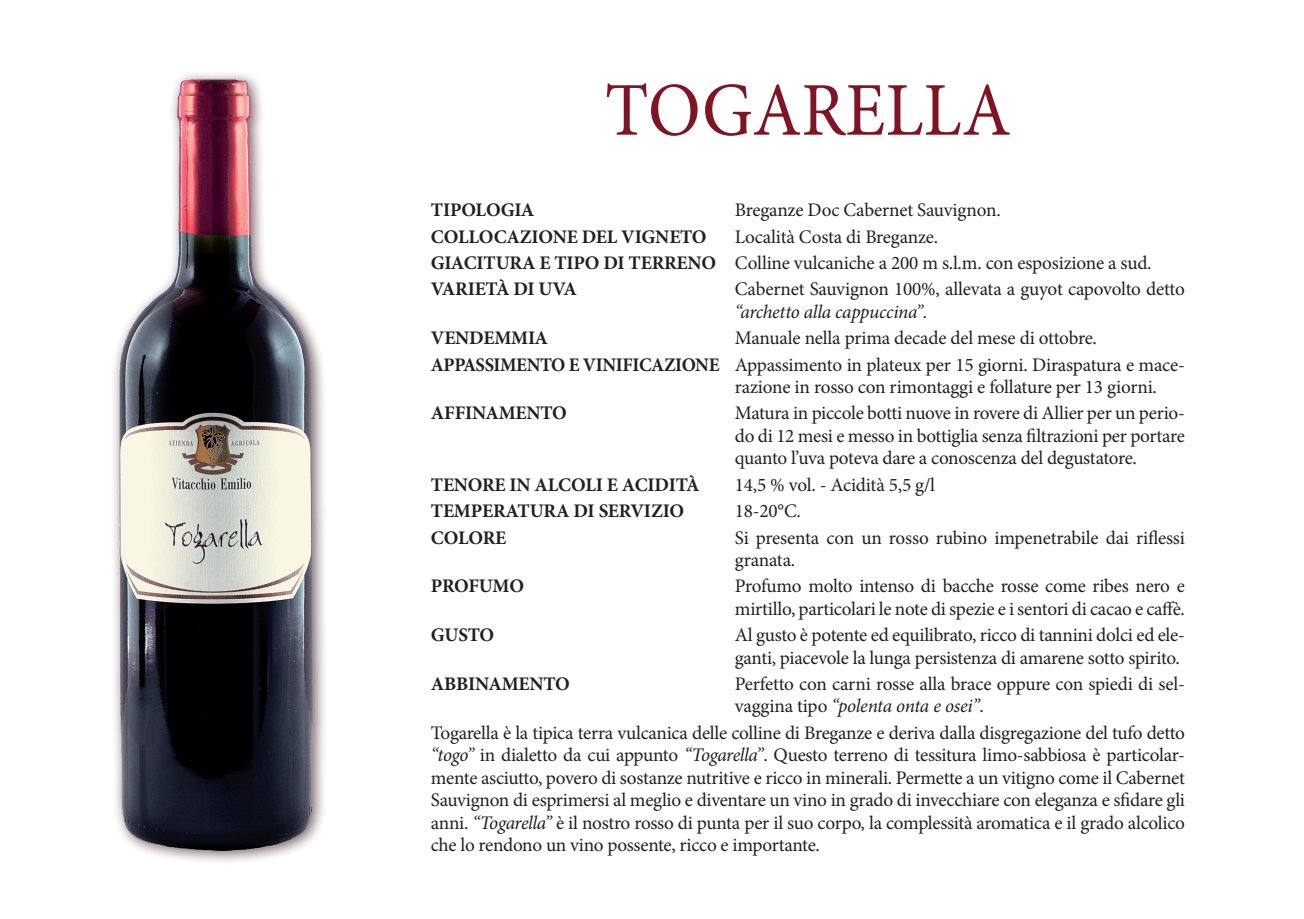
<style>
.page{position:relative;width:1304px;height:919px;background:#fff}
.page>*{position:absolute;margin:0;border:0;box-sizing:border-box;transform-origin:0 0}
.t1{font:76px "Minion Pro";color:#811423;scale:.93 1}
.t2{font:19.2px/22.4px "Minion Pro";letter-spacing:-.015em;color:#231f20}
.t3{font:700 19.2px "Minion Pro";letter-spacing:-.01em;color:#231f20}
.s1{font-weight:700}
.s2{font-style:italic}
</style>
<div class="page">
<div style="left:110px;top:70px;width:218px;height:795px;background:#220400;opacity:.6"></div>
<img style="left:119px;top:80px;width:69px;height:686px">
<p class="t1" style="left:605px;top:59px;width:438px">TOGARELLA</p>
<p class="t3" style="left:431px;top:196px;width:105px">TIPOLOGIA</p>
<p class="t2" style="left:735px;top:199px;width:267px">Breganze Doc Cabernet Sauvignon.</p>
<p class="t3" style="left:431px;top:223px;width:277px">COLLOCAZIONE DEL VIGNETO</p>
<p class="t2" style="left:735px;top:225px;width:205px">Località Costa di Breganze.</p>
<p class="t2" style="left:431px;top:252px;width:722px"><span class="s1">GIACITURA E TIPO DI TERRENO</span> Colline vulcaniche a 200 m s.l.m. con esposizione a sud.</p>
<p class="t3" style="left:431px;top:276px;width:148px">VARIETÀ DI UVA</p>
<p class="t2" style="left:735px;top:278px;width:451px">Cabernet Sauvignon 100%, allevata a guyot capovolto detto <span class="s2">“archetto alla cappuccina”.</span></p>
<p class="t3" style="left:431px;top:324px;width:119px">VENDEMMIA</p>
<p class="t2" style="left:735px;top:327px;width:364px">Manuale nella prima decade del mese di ottobre.</p>
<p class="t2" style="left:735px;top:353px;width:452px;text-indent:-304px"><span class="s1">APPASSIMENTO E VINIFICAZIONE</span> Appassimento in plateux per 15 giorni. Diraspatura e mace&shy;razione in rosso con rimontaggi e follature per 13 giorni.</p>
<p class="t3" style="left:431px;top:400px;width:138px">AFFINAMENTO</p>
<p class="t2" style="left:735px;top:402px;width:452px;text-align:justify">Matura in piccole botti nuove in rovere di Allier per un perio&shy;do di 12 mesi e messo in bottiglia senza filtrazioni per portare quanto l’uva poteva dare a conoscenza del degustatore.</p>
<p class="t3" style="left:431px;top:471px;width:270px">TENORE IN ALCOLI E ACIDITÀ</p>
<p class="t2" style="left:735px;top:473px;width:202px">14,5 % vol. - Acidità 5,5 g/l</p>
<p class="t3" style="left:431px;top:497px;width:255px">TEMPERATURA DI SERVIZIO</p>
<p class="t2" style="left:735px;top:500px;width:68px">18-20°C.</p>
<p class="t3" style="left:431px;top:524px;width:77px">COLORE</p>
<p class="t2" style="left:735px;top:526px;width:451px">Si presenta con un rosso rubino impenetrabile dai riflessi granata.</p>
<p class="t3" style="left:431px;top:572px;width:95px">PROFUMO</p>
<p class="t2" style="left:735px;top:575px;width:451px">Profumo molto intenso di bacche rosse come ribes nero e mirtillo, particolari le note di spezie e i sentori di cacao e caffè.</p>
<p class="t3" style="left:431px;top:621px;width:65px">GUSTO</p>
<p class="t2" style="left:735px;top:624px;width:452px">Al gusto è potente ed equilibrato, ricco di tannini dolci ed ele&shy;ganti, piacevole la lunga persistenza di amarene sotto spirito.</p>
<p class="t3" style="left:431px;top:670px;width:141px">ABBINAMENTO</p>
<p class="t2" style="left:735px;top:672px;width:452px">Perfetto con carni rosse alla brace oppure con spiedi di sel&shy;vaggina tipo <span class="s2">“polenta onta e osei”</span>.</p>
<p class="t2" style="left:431px;top:721px;width:756px;text-align:justify">Togarella è la tipica terra vulcanica delle colline di Breganze e deriva dalla disgregazione del tufo detto <span class="s2">“togo”</span> in dialetto da cui appunto <span class="s2">“Togarella”</span>. Questo terreno di tessitura limo-sabbiosa è particolar&shy;mente asciutto, povero di sostanze nutritive e ricco in minerali. Permette a un vitigno come il Cabernet Sauvignon di esprimersi al meglio e diventare un vino in grado di invecchiare con eleganza e sfidare gli anni. <span class="s2">“Togarella”</span> è il nostro rosso di punta per il suo corpo, la complessità aromatica e il grado alcolico che lo rendono un vino possente, ricco e importante.</p>
</div>
